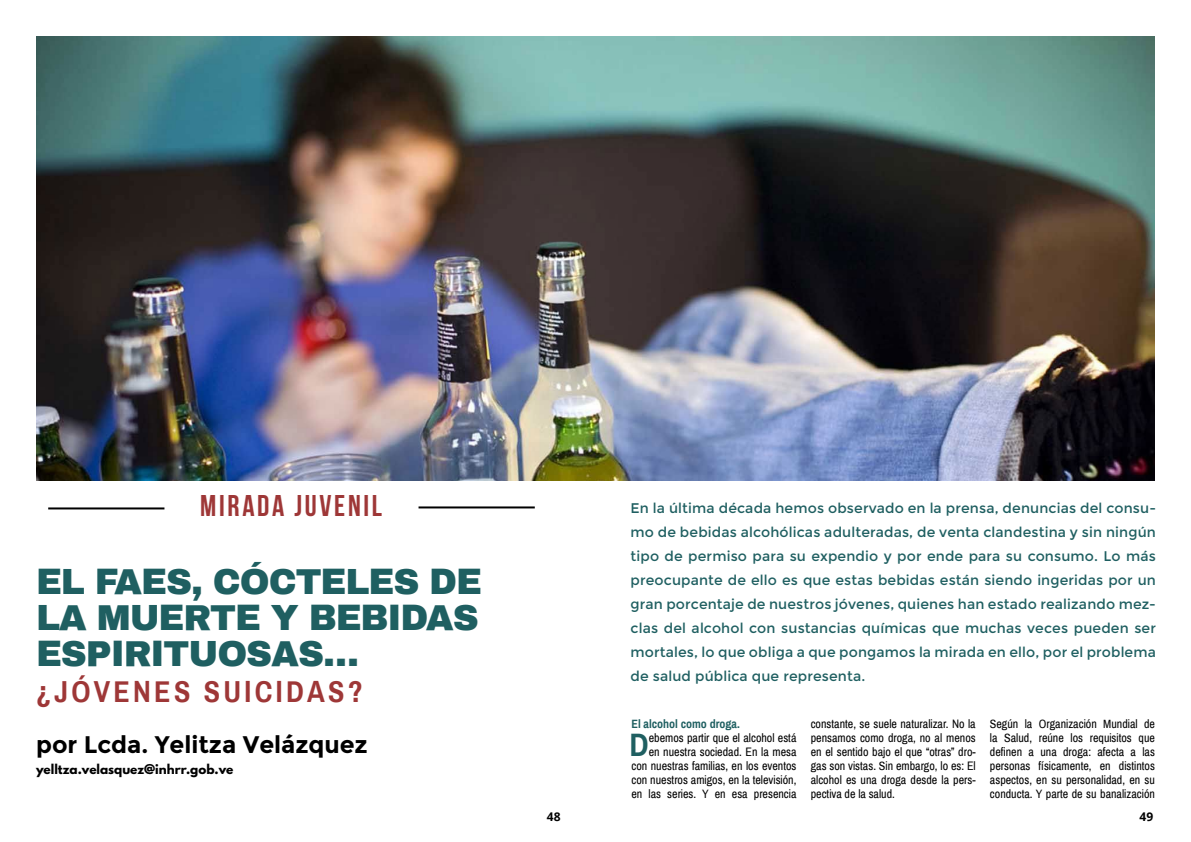
<style>
.page{position:relative;width:1191px;height:842px;background:#fff}
.page>*{position:absolute;margin:0;border:0;box-sizing:border-box;transform-origin:0 0}
.t1{font:900 36px/36px "Archivo";letter-spacing:-.03em;color:#1f5f61;text-align:justify}
.t2{font:700 32.4px "Archivo Narrow";color:#1f5f61}
.t3{font:700 30px "Archivo Narrow";letter-spacing:.11em;color:#9e3737}
.t4{font:700 30px "Bebas Neue";letter-spacing:.09em;color:#9e3737}
.t5{font:700 24px "Montserrat";color:#000}
.t6{font:14px/24px "Montserrat";letter-spacing:.01em;color:#1f5f61;text-align:justify}
.t7{font:12px/14px "Archivo Narrow";color:#000;text-align:justify}
.t8{font:700 12px "League Spartan";color:#000}
.t9{font:700 12px "Archivo Narrow";color:#1f5f61}
.t10{font:700 12px "Open Sans";color:#000}
</style>
<div class="page">
<hr style="left:48px;top:507px;width:116px;height:2px;background:#000">
<hr style="left:418px;top:506px;width:117px;height:2px;background:#000">
<img style="left:36px;top:36px;width:1119px;height:445px">
<h3 class="t4" style="left:200px;top:488px;width:183px">MIRADA JUVENIL</h3>
<h1 class="t1" style="left:36px;top:563px;width:448px">EL FAES, CÓCTELES DE LA MUERTE Y BEBIDAS ESPIRITUOSAS…</h1>
<h3 class="t3" style="left:36px;top:676px;width:328px">¿JÓVENES SUICIDAS?</h3>
<h3 class="t5" style="left:36px;top:734px;width:333px">por Lcda. Yelitza Velázquez</h3>
<p class="t8" style="left:36px;top:764px;width:199px">yelltza.velasquez@inhrr.gob.ve</p>
<p class="t6" style="left:630px;top:497px;width:527px">En la última década hemos observado en la prensa, denuncias del consu&shy;mo de bebidas alcohólicas adulteradas, de venta clandestina y sin ningún tipo de permiso para su expendio y por ende para su consumo. Lo más preocupante de ello es que estas bebidas están siendo ingeridas por un gran porcentaje de nuestros jóvenes, quienes han estado realizando mez&shy;clas del alcohol con sustancias químicas que muchas veces pueden ser mortales, lo que obliga a que pongamos la mirada en ello, por el problema de salud pública que representa.</p>
<p class="t9" style="left:631px;top:718px;width:110px">El alcohol como droga.</p>
<h2 class="t2" style="left:629px;top:728px;width:21px">D</h2>
<p class="t7" style="left:631px;top:732px;width:166px;text-align:right">ebemos partir que el alcohol está<br>en nuestra sociedad. En la mesa con nuestras familias, en los eventos con nuestros amigos, en la televisión, en las series. Y en esa presencia</p>
<p class="t7" style="left:810px;top:718px;width:166px">constante, se suele naturalizar. No la pensamos como droga, no al menos en el sentido bajo el que “otras” dro&shy;gas son vistas. Sin embargo, lo es: El alcohol es una droga desde la pers&shy;pectiva de la salud.</p>
<p class="t7" style="left:990px;top:718px;width:166px">Según la Organización Mundial de la Salud, reúne los requisitos que definen a una droga: afecta a las personas físicamente, en distintos aspectos, en su personalidad, en su conducta. Y parte de su banalización</p>
<p class="t10" style="left:547px;top:810px;width:15px">48</p>
<p class="t10" style="left:1139px;top:810px;width:15px">49</p>
</div>
